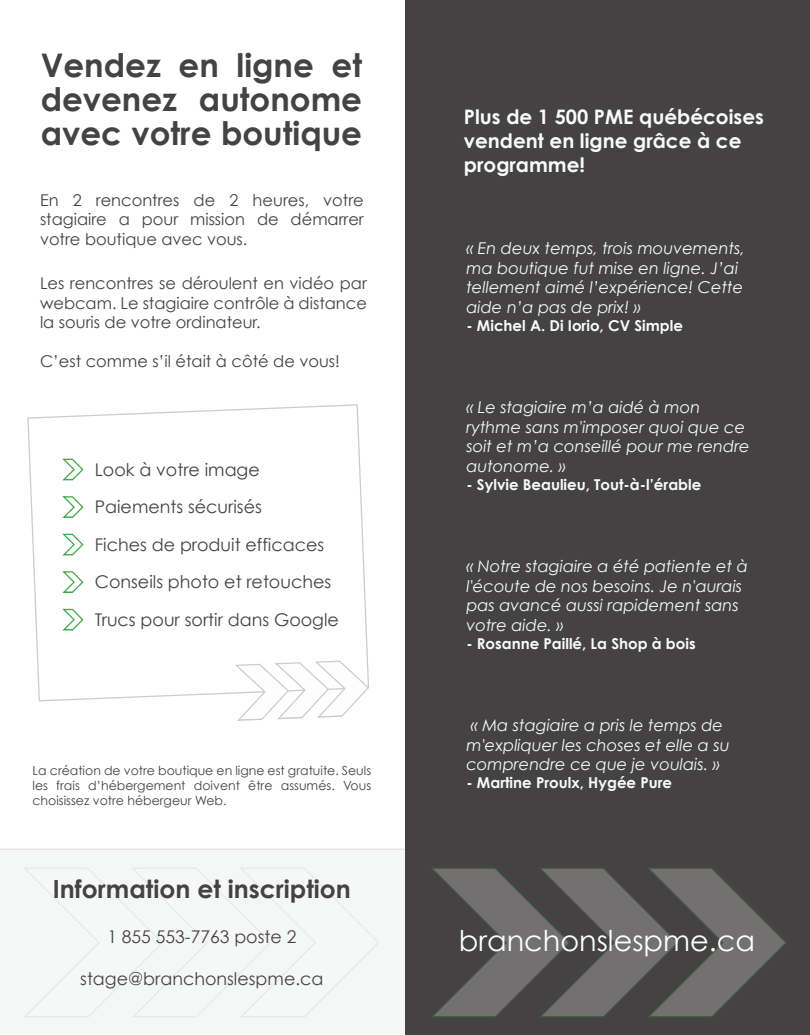
<style>
.page{position:relative;width:810px;height:1035px;background:#fff}
.page>*{position:absolute;margin:0;border:0;box-sizing:border-box;transform-origin:0 0}
.t1{font:700 32.5px/33.8px "Century Gothic";color:#444243;text-align:justify}
.t2{font:28.75px "Century Gothic";color:#fff}
.t3{font:700 25px "Century Gothic";color:#444243}
.t4{font:700 20px/24px "Century Gothic";color:#f9fafa}
.t5{font:17.5px/37.5px "Century Gothic";color:#444243}
.t6{font:italic 16.25px/19.5px "Century Gothic";color:#f9fafa}
.t7{font:16.25px/19.5px "Century Gothic";color:#444243;text-align:justify}
.t8{font:700 15px "Century Gothic";color:#f9fafa}
.t9{font:12.5px/15px "Century Gothic";color:#444243;text-align:justify}
</style>
<div class="page">
<div style="left:0;top:849px;width:405px;height:169px;background:#f5f7f7"></div>
<svg style="left:27px;top:404px;width:341px;height:298px"></svg>
<div style="left:405px;top:0;width:405px;height:1035px;background:#444243"></div>
<svg style="left:431px;top:868px;width:356px;height:149px"></svg>
<svg style="left:234px;top:660px;width:135px;height:61px"></svg>
<div style="left:22px;top:866px;width:358px;height:151px;background:#f5f7f7"></div>
<svg style="left:61px;top:458px;width:23px;height:23px"></svg>
<svg style="left:61px;top:495px;width:23px;height:24px"></svg>
<svg style="left:61px;top:533px;width:23px;height:23px"></svg>
<svg style="left:61px;top:570px;width:23px;height:24px"></svg>
<svg style="left:61px;top:608px;width:23px;height:23px"></svg>
<p class="t1" style="left:41px;top:47px;width:323px">Vendez en ligne et devenez autonome avec votre boutique</p>
<p class="t7" style="left:40px;top:190px;width:325px">En 2 rencontres de 2 heures, votre stagiaire a pour mission de démarrer votre boutique avec vous.</p>
<p class="t7" style="left:40px;top:274px;width:328px">Les rencontres se déroulent en vidéo par webcam. Le stagiaire contrôle à distance la souris de votre ordinateur.</p>
<p class="t7" style="left:40px;top:352px;width:302px">C’est comme s’il était à côté de vous!</p>
<p class="t5" style="left:95px;top:450px;width:246px">Look à votre image<br>Paiements sécurisés<br>Fiches de produit efficaces<br>Conseils photo et retouches<br>Trucs pour sortir dans Google</p>
<p class="t9" style="left:32px;top:763px;width:340px">La création de votre boutique en ligne est gratuite. Seuls les frais d’hébergement doivent être assumés. Vous choisissez votre hébergeur Web.</p>
<p class="t3" style="left:53px;top:870px;width:299px">Information et inscription</p>
<p class="t5" style="left:107px;top:918px;width:191px">1 855 553-7763 poste 2</p>
<p class="t5" style="left:80px;top:960px;width:245px">stage@branchonslespme.ca</p>
<p class="t4" style="left:464px;top:104px;width:301px">Plus de 1 500 PME québécoises vendent en ligne grâce à ce programme!</p>
<p class="t6" style="left:466px;top:239px;width:280px">« En deux temps, trois mouvements, ma boutique fut mise en ligne. J’ai tellement aimé l’expérience! Cette aide n’a pas de prix! »</p>
<p class="t8" style="left:466px;top:314px;width:218px">- Michel A. Di Iorio, CV Simple</p>
<p class="t6" style="left:466px;top:398px;width:285px">« Le stagiaire m’a aidé à mon rythme sans m'imposer quoi que ce soit et m’a conseillé pour me rendre autonome. »</p>
<p class="t8" style="left:466px;top:473px;width:236px">- Sylvie Beaulieu, Tout-à-l’érable</p>
<p class="t6" style="left:466px;top:557px;width:283px">« Notre stagiaire a été patiente et à l'écoute de nos besoins. Je n'aurais pas avancé aussi rapidement sans votre aide. »</p>
<p class="t8" style="left:466px;top:632px;width:231px">- Rosanne Paillé, La Shop à bois</p>
<p class="t6" style="left:466px;top:716px;width:265px">« Ma stagiaire a pris le temps de m'expliquer les choses et elle a su comprendre ce que je voulais. »</p>
<p class="t8" style="left:466px;top:772px;width:207px">- Martine Proulx, Hygée Pure</p>
<p class="t2" style="left:459px;top:923px;width:298px">branchonslespme.ca</p>
</div>
